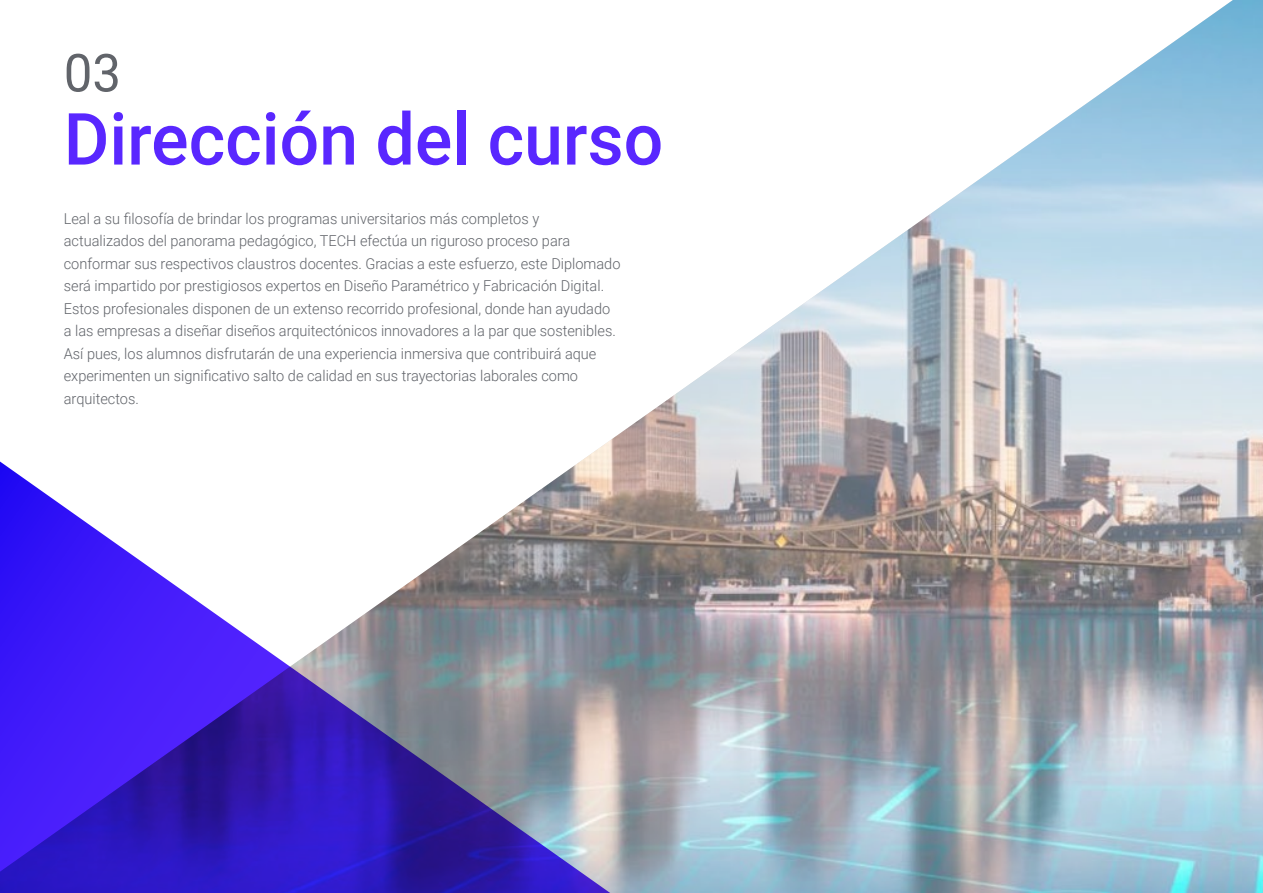
<style>
.page{position:relative;width:1263px;height:893px;background:#fff}
.page>*{position:absolute;margin:0;border:0;box-sizing:border-box;transform-origin:0 0}
.t1{font:500 72px "Roboto";color:#5927ff}
.t2{font:52.5px "Roboto";color:#61646a}
.t3{font:300 15px/22.5px "Roboto";color:#61646a}
</style>
<div class="page">
<img style="left:602px;top:0;width:661px;height:893px">
<svg style="left:0;top:446px;width:640px;height:447px"></svg>
<h2 class="t2" style="left:64px;top:36px;width:59px">03</h2>
<h1 class="t1" style="left:64px;top:89px;width:601px">Dirección del curso</h1>
<p class="t3" style="left:64px;top:207px;width:558px">Leal a su filosofía de brindar los programas universitarios más completos y actualizados del panorama pedagógico, TECH efectúa un riguroso proceso para conformar sus respectivos claustros docentes. Gracias a este esfuerzo, este Diplomado será impartido por prestigiosos expertos en Diseño Paramétrico y Fabricación Digital.<br>Estos profesionales disponen de un extenso recorrido profesional, donde han ayudado a las empresas a diseñar diseños arquitectónicos innovadores a la par que sostenibles.<br>Así pues, los alumnos disfrutarán de una experiencia inmersiva que contribuirá aque experimenten un significativo salto de calidad en sus trayectorias laborales como arquitectos.</p>
</div>
